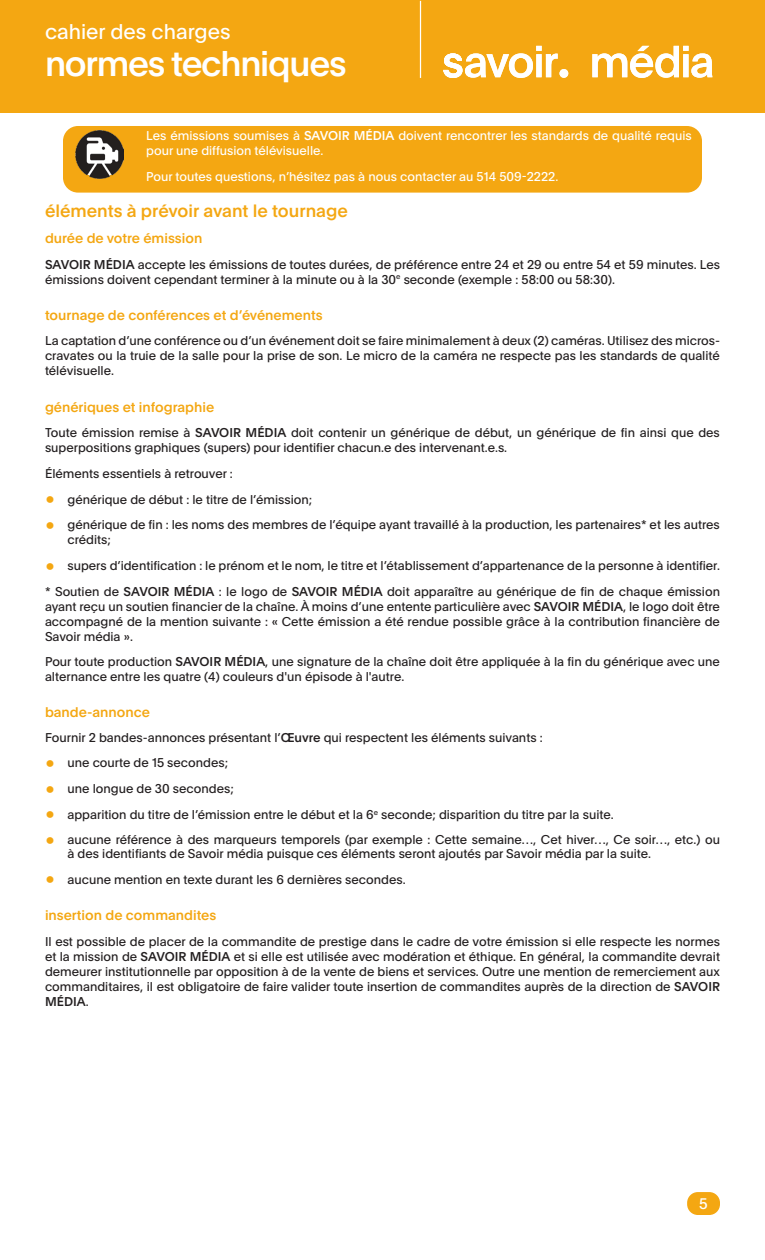
<style>
.page{position:relative;width:765px;height:1260px;background:#fff}
.page>*{position:absolute;margin:0;border:0;box-sizing:border-box;transform-origin:0 0}
.t1{font:500 35px "Plain";letter-spacing:-.035em;color:#fff}
.t2{font:20.88px "Plain";color:#fff}
.t3{font:500 17.5px "Plain";color:#f4a712}
.t4{font:15px "Plain";color:#fff}
.t5{font:500 13.75px "Plain";color:#f4a712}
.t6{font:12.5px/15px "Plain";color:#231f20}
.t7{font:12.5px/15px "Plain";color:#fff}
.s1{font-weight:500}
.s2{font-size:22.5px;color:#f4a712}
</style>
<div class="page">
<div style="left:0;top:0;width:765px;height:113px;background:#f4a712"></div>
<hr style="left:420px;top:1px;width:1px;height:77px;background:#fff">
<svg style="left:443px;top:46px;width:115px;height:32px"></svg>
<svg style="left:592px;top:46px;width:120px;height:32px"></svg>
<div style="left:560px;top:69px;width:8px;height:9px;background:#fff;border-radius:50%"></div>
<div style="left:687px;top:1192px;width:33px;height:23px;background:#f4a712;border-radius:11px"></div>
<div style="left:63px;top:126px;width:639px;height:67px;background:#f4a712;border-radius:15px"></div>
<img style="left:76px;top:130px;width:47px;height:48px">
<p class="t2" style="left:45px;top:16px;width:187px">cahier des charges</p>
<p class="t1" style="left:45px;top:38px;width:303px">normes techniques</p>
<p class="t7" style="left:146px;top:128px;width:547px">Les émissions soumises à <span class="s1">SAVOIR MÉDIA</span> doivent rencontrer les standards de qualité requis pour une diffusion télévisuelle.</p>
<p class="t7" style="left:146px;top:169px;width:414px">Pour toutes questions, n’hésitez pas à nous contacter au 514 509-2222.</p>
<p class="t3" style="left:45px;top:198px;width:304px">éléments à prévoir avant le tournage</p>
<p class="t5" style="left:45px;top:228px;width:159px">durée de votre émission</p>
<p class="t6" style="left:45px;top:256px;width:677px"><span class="s1">SAVOIR MÉDIA</span> accepte les émissions de toutes durées, de préférence entre 24 et 29 ou entre 54 et 59 minutes. Les émissions doivent cependant terminer à la minute ou à la 30<sup>e</sup> seconde (exemple : 58:00 ou 58:30).</p>
<p class="t5" style="left:45px;top:305px;width:279px">tournage de conférences et d’événements</p>
<p class="t6" style="left:45px;top:333px;width:677px;text-align:justify">La captation d’une conférence ou d’un événement doit se faire minimalement à deux (2) caméras. Utilisez des micros&shy;cravates ou la truie de la salle pour la prise de son. Le micro de la caméra ne respecte pas les standards de qualité télévisuelle.</p>
<p class="t5" style="left:45px;top:397px;width:171px">génériques et infographie</p>
<p class="t6" style="left:45px;top:425px;width:676px">Toute émission remise à <span class="s1">SAVOIR MÉDIA</span> doit contenir un générique de début, un générique de fin ainsi que des superpositions graphiques (supers) pour identifier chacun.e des intervenant.e.s.</p>
<p class="t6" style="left:45px;top:465px;width:189px">Éléments essentiels à retrouver :</p>
<p class="t6" style="left:45px;top:491px;width:269px"><span class="s2">•</span> générique de début : le titre de l’émission;</p>
<p class="t6" style="left:68px;top:517px;width:654px;text-indent:-22px"><span class="s2">•</span> générique de fin : les noms des membres de l’équipe ayant travaillé à la production, les partenaires* et les autres crédits;</p>
<p class="t6" style="left:45px;top:557px;width:677px"><span class="s2">•</span> supers d’identification : le prénom et le nom, le titre et l’établissement d’appartenance de la personne à identifier.</p>
<p class="t6" style="left:45px;top:583px;width:677px;text-align:justify">* Soutien de <span class="s1">SAVOIR MÉDIA</span> : le logo de <span class="s1">SAVOIR MÉDIA</span> doit apparaître au générique de fin de chaque émission ayant reçu un soutien financier de la chaîne. À moins d’une entente particulière avec <span class="s1">SAVOIR MÉDIA</span>, le logo doit être accompagné de la mention suivante : « Cette émission a été rendue possible grâce à la contribution financière de Savoir média ».</p>
<p class="t6" style="left:45px;top:654px;width:676px">Pour toute production <span class="s1">SAVOIR MÉDIA</span>, une signature de la chaîne doit être appliquée à la fin du générique avec une alternance entre les quatre (4) couleurs d'un épisode à l'autre.</p>
<p class="t5" style="left:45px;top:703px;width:106px">bande-annonce</p>
<p class="t6" style="left:45px;top:729px;width:499px">Fournir 2 bandes-annonces présentant l’<span class="s1">Œuvre</span> qui respectent les éléments suivants :</p>
<p class="t6" style="left:45px;top:755px;width:185px"><span class="s2">•</span> une courte de 15 secondes;</p>
<p class="t6" style="left:45px;top:781px;width:190px"><span class="s2">•</span> une longue de 30 secondes;</p>
<p class="t6" style="left:45px;top:806px;width:570px"><span class="s2">•</span> apparition du titre de l’émission entre le début et la 6<sup>e</sup> seconde; disparition du titre par la suite.</p>
<p class="t6" style="left:45px;top:832px;width:676px"><span class="s2">•</span> aucune référence à des marqueurs temporels (par exemple : Cette semaine…, Cet hiver…, Ce soir…, etc.) ou</p>
<p class="t6" style="left:68px;top:846px;width:585px">à des identifiants de Savoir média puisque ces éléments seront ajoutés par Savoir média par la suite.</p>
<p class="t6" style="left:45px;top:871px;width:362px"><span class="s2">•</span> aucune mention en texte durant les 6 dernières secondes.</p>
<p class="t5" style="left:45px;top:905px;width:173px">insertion de commandites</p>
<p class="t6" style="left:45px;top:933px;width:677px;text-align:justify">Il est possible de placer de la commandite de prestige dans le cadre de votre émission si elle respecte les normes et la mission de <span class="s1">SAVOIR MÉDIA</span> et si elle est utilisée avec modération et éthique. En général, la commandite devrait demeurer institutionnelle par opposition à de la vente de biens et services. Outre une mention de remerciement aux commanditaires, il est obligatoire de faire valider toute insertion de commandites auprès de la direction de <span class="s1">SAVOIR MÉDIA</span>.</p>
<p class="t4" style="left:699px;top:1193px;width:10px">5</p>
</div>
